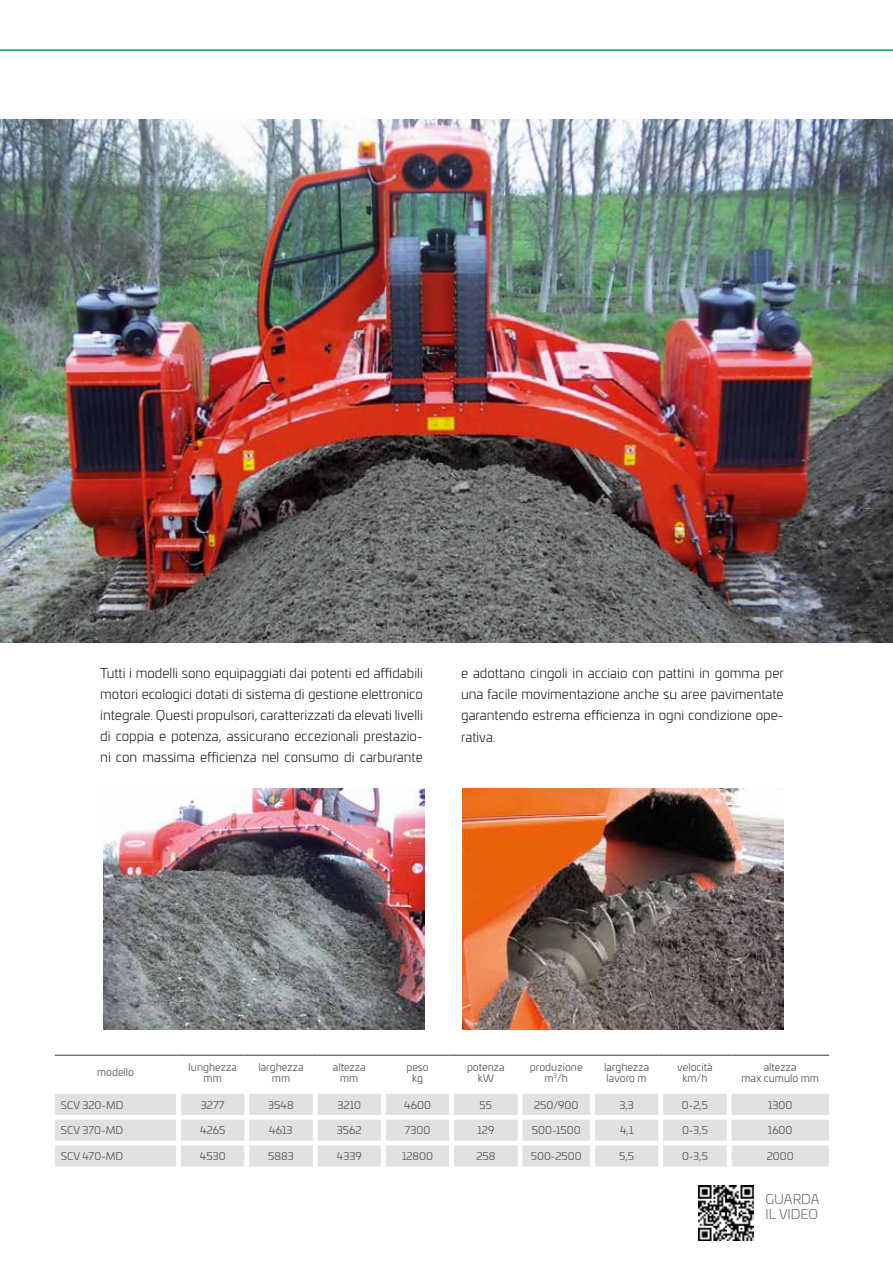
<style>
.page{position:relative;width:893px;height:1263px;background:#fff}
.page>*{position:absolute;margin:0;border:0;box-sizing:border-box;transform-origin:0 0}
.t1{font:300 13.5px/21px "Univia Pro";color:#000;text-align:justify}
.t2{font:300 13.5px/15px "Univia Pro";color:#575756}
.t3{font:10.5px/10.5px "Univia Pro";color:#575756;text-align:center}
</style>
<div class="page">
<svg style="left:0;top:49px;width:893px;height:2px"></svg>
<img style="left:103px;top:788px;width:321px;height:241px">
<img style="left:462px;top:788px;width:322px;height:241px">
<img style="left:0;top:120px;width:893px;height:522px">
<svg style="left:55px;top:1094px;width:774px;height:72px;fill:#e1e1e1"></svg>
<svg style="left:55px;top:1054px;width:676px;height:2px"></svg>
<hr style="left:731px;top:1054px;width:98px;height:2px;background:#575756">
<img style="left:698px;top:1186px;width:56px;height:55px">
<p class="t1" style="left:100px;top:662px;width:324px">Tutti i modelli sono equipaggiati dai potenti ed affidabili motori ecologici dotati di sistema di gestione elettronico integrale. Questi propulsori, caratterizzati da elevati livelli di coppia e potenza, assicurano eccezionali prestazio&shy;ni con massima efficienza nel consumo di carburante</p>
<p class="t1" style="left:461px;top:662px;width:324px">e adottano cingoli in acciaio con pattini in gomma per una facile movimentazione anche su aree pavimentate garantendo estrema efficienza in ogni condizione ope&shy;rativa.</p>
<p class="t3" style="left:97px;top:1067px;width:39px">modello</p>
<p class="t3" style="left:189px;top:1061px;width:50px">lunghezza mm</p>
<p class="t3" style="left:258px;top:1061px;width:47px">larghezza mm</p>
<p class="t3" style="left:333px;top:1061px;width:34px">altezza mm</p>
<p class="t3" style="left:406px;top:1061px;width:24px">peso kg</p>
<p class="t3" style="left:467px;top:1061px;width:39px">potenza kW</p>
<p class="t3" style="left:530px;top:1061px;width:54px">produzione m<sup>3</sup>/h</p>
<p class="t3" style="left:604px;top:1061px;width:47px;text-align:left">larghezza lavoro m</p>
<p class="t3" style="left:677px;top:1061px;width:37px">velocità km/h</p>
<p class="t3" style="left:741px;top:1061px;width:79px">altezza<br>max cumulo mm</p>
<p class="t3" style="left:61px;top:1099px;width:64px">SCV 320-MD</p>
<p class="t3" style="left:201px;top:1099px;width:25px">3277</p>
<p class="t3" style="left:268px;top:1099px;width:27px">3548</p>
<p class="t3" style="left:337px;top:1099px;width:25px">3210</p>
<p class="t3" style="left:404px;top:1099px;width:28px">4600</p>
<p class="t3" style="left:480px;top:1099px;width:14px">55</p>
<p class="t3" style="left:534px;top:1099px;width:46px">250/900</p>
<p class="t3" style="left:619px;top:1099px;width:16px">3,3</p>
<p class="t3" style="left:682px;top:1099px;width:28px">0-2,5</p>
<p class="t3" style="left:768px;top:1099px;width:26px">1300</p>
<p class="t3" style="left:61px;top:1125px;width:64px">SCV 370-MD</p>
<p class="t3" style="left:200px;top:1125px;width:27px">4265</p>
<p class="t3" style="left:269px;top:1125px;width:25px">4613</p>
<p class="t3" style="left:337px;top:1125px;width:26px">3562</p>
<p class="t3" style="left:405px;top:1125px;width:27px">7300</p>
<p class="t3" style="left:477px;top:1125px;width:18px">129</p>
<p class="t3" style="left:532px;top:1125px;width:50px">500-1500</p>
<p class="t3" style="left:620px;top:1125px;width:15px">4,1</p>
<p class="t3" style="left:682px;top:1125px;width:27px">0-3,5</p>
<p class="t3" style="left:768px;top:1125px;width:26px">1600</p>
<p class="t3" style="left:61px;top:1150px;width:64px">SCV 470-MD</p>
<p class="t3" style="left:200px;top:1150px;width:27px">4530</p>
<p class="t3" style="left:268px;top:1150px;width:27px">5883</p>
<p class="t3" style="left:337px;top:1150px;width:27px">4339</p>
<p class="t3" style="left:402px;top:1150px;width:33px">12800</p>
<p class="t3" style="left:476px;top:1150px;width:20px">258</p>
<p class="t3" style="left:531px;top:1150px;width:53px">500-2500</p>
<p class="t3" style="left:619px;top:1150px;width:16px">5,5</p>
<p class="t3" style="left:682px;top:1150px;width:27px">0-3,5</p>
<p class="t3" style="left:767px;top:1150px;width:28px">2000</p>
<p class="t2" style="left:766px;top:1191px;width:55px">GUARDA<br>IL VIDEO</p>
</div>
